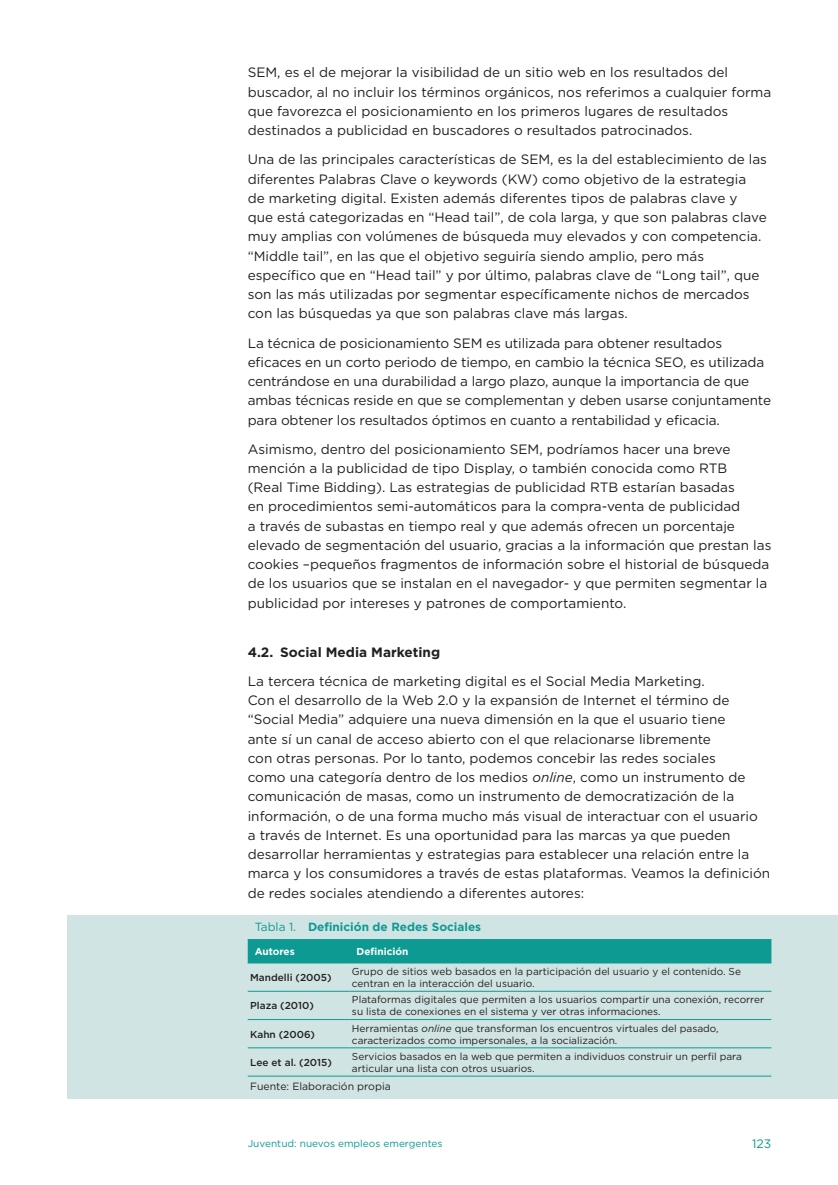
<style>
.page{position:relative;width:838px;height:1185px;background:#fff}
.page>*{position:absolute;margin:0;border:0;box-sizing:border-box;transform-origin:0 0}
.t1{font:13.65px/19.2px "Gotham";color:#231f20}
.t2{font:700 13.65px "Gotham";color:#231f20}
.t3{font:12.25px "Gotham";color:#0d9a93}
.t4{font:700 11.9px "Gotham";color:#0d9a93}
.t5{font:10.5px "Gotham";color:#231f20}
.t6{font:10.15px/12.1px "Gotham";color:#231f20}
.t7{font:500 10.15px "Gotham";color:#231f20}
.t8{font:10.15px "Gotham";color:#0d9a93}
.t9{font:700 10.15px "Gotham";color:#fff}
.s1{font-style:italic}
.s2{font-weight:400}
</style>
<div class="page">
<div style="left:67px;top:915px;width:770px;height:183px;background:#d0e4e3"></div>
<div style="left:248px;top:940px;width:523px;height:22px;background:#0d9a93"></div>
<hr style="left:248px;top:939px;width:101px;height:1px;background:#0d9a93">
<hr style="left:349px;top:939px;width:422px;height:1px;background:#0d9a93">
<hr style="left:248px;top:962px;width:101px;height:1px;background:#0d9a93">
<hr style="left:349px;top:962px;width:422px;height:1px;background:#0d9a93">
<hr style="left:248px;top:991px;width:101px;height:1px;background:#0d9a93">
<hr style="left:349px;top:991px;width:422px;height:1px;background:#0d9a93">
<hr style="left:248px;top:1019px;width:101px;height:1px;background:#0d9a93">
<hr style="left:349px;top:1019px;width:422px;height:1px;background:#0d9a93">
<hr style="left:248px;top:1047px;width:101px;height:1px;background:#0d9a93">
<hr style="left:349px;top:1047px;width:422px;height:1px;background:#0d9a93">
<hr style="left:248px;top:1075px;width:101px;height:1px;background:#0d9a93">
<hr style="left:349px;top:1075px;width:422px;height:1px;background:#0d9a93">
<p class="t1" style="left:248px;top:63px;width:525px">SEM, es el de mejorar la visibilidad de un sitio web en los resultados del buscador, al no incluir los términos orgánicos, nos referimos a cualquier forma que favorezca el posicionamiento en los primeros lugares de resultados destinados a publicidad en buscadores o resultados patrocinados.</p>
<p class="t1" style="left:248px;top:150px;width:520px">Una de las principales características de SEM, es la del establecimiento de las diferentes Palabras Clave o keywords (KW) como objetivo de la estrategia<br>de marketing digital. Existen además diferentes tipos de palabras clave y<br>que está categorizadas en “Head tail”, de cola larga, y que son palabras clave muy amplias con volúmenes de búsqueda muy elevados y con competencia. “Middle tail”, en las que el objetivo seguiría siendo amplio, pero más específico que en “Head tail” y por último, palabras clave de “Long tail”, que son las más utilizadas por segmentar específicamente nichos de mercados con las búsquedas ya que son palabras clave más largas.</p>
<p class="t1" style="left:248px;top:333px;width:525px">La técnica de posicionamiento SEM es utilizada para obtener resultados eficaces en un corto periodo de tiempo, en cambio la técnica SEO, es utilizada centrándose en una durabilidad a largo plazo, aunque la importancia de que ambas técnicas reside en que se complementan y deben usarse conjuntamente para obtener los resultados óptimos en cuanto a rentabilidad y eficacia.</p>
<p class="t1" style="left:248px;top:439px;width:525px">Asimismo, dentro del posicionamiento SEM, podríamos hacer una breve mención a la publicidad de tipo Display, o también conocida como RTB<br>(Real Time Bidding). Las estrategias de publicidad RTB estarían basadas<br>en procedimientos semi-automáticos para la compra-venta de publicidad<br>a través de subastas en tiempo real y que además ofrecen un porcentaje elevado de segmentación del usuario, gracias a la información que prestan las cookies –pequeños fragmentos de información sobre el historial de búsqueda de los usuarios que se instalan en el navegador- y que permiten segmentar la publicidad por intereses y patrones de comportamiento.</p>
<p class="t2" style="left:248px;top:643px;width:194px">4.2. Social Media Marketing</p>
<p class="t1" style="left:248px;top:671px;width:524px">La tercera técnica de marketing digital es el Social Media Marketing.<br>Con el desarrollo de la Web 2.0 y la expansión de Internet el término de “Social Media” adquiere una nueva dimensión en la que el usuario tiene<br>ante sí un canal de acceso abierto con el que relacionarse libremente<br>con otras personas. Por lo tanto, podemos concebir las redes sociales<br>como una categoría dentro de los medios <span class="s1">online</span>, como un instrumento de comunicación de masas, como un instrumento de democratización de la información, o de una forma mucho más visual de interactuar con el usuario<br>a través de Internet. Es una oportunidad para las marcas ya que pueden desarrollar herramientas y estrategias para establecer una relación entre la marca y los consumidores a través de estas plataformas. Veamos la definición de redes sociales atendiendo a diferentes autores:</p>
<p class="t4" style="left:255px;top:919px;width:228px"><span class="s2">Tabla 1.</span> Definición de Redes Sociales</p>
<p class="t9" style="left:255px;top:944px;width:42px">Autores</p>
<p class="t9" style="left:356px;top:944px;width:53px">Definición</p>
<p class="t7" style="left:250px;top:971px;width:83px">Mandelli (2005)</p>
<p class="t6" style="left:352px;top:965px;width:390px">Grupo de sitios web basados en la participación del usuario y el contenido. Se centran en la interacción del usuario.</p>
<p class="t7" style="left:250px;top:999px;width:65px">Plaza (2010)</p>
<p class="t6" style="left:352px;top:993px;width:413px">Plataformas digitales que permiten a los usuarios compartir una conexión, recorrer su lista de conexiones en el sistema y ver otras informaciones.</p>
<p class="t7" style="left:250px;top:1027px;width:66px">Kahn (2006)</p>
<p class="t6" style="left:352px;top:1022px;width:368px">Herramientas <span class="s1">online</span> que transforman los encuentros virtuales del pasado, caracterizados como impersonales, a la socialización.</p>
<p class="t7" style="left:250px;top:1055px;width:83px">Lee et al. (2015)</p>
<p class="t6" style="left:352px;top:1050px;width:391px">Servicios basados en la web que permiten a individuos construir un perfil para articular una lista con otros usuarios.</p>
<p class="t5" style="left:250px;top:1080px;width:142px">Fuente: Elaboración propia</p>
<p class="t8" style="left:248px;top:1137px;width:196px">Juventud: nuevos empleos emergentes</p>
<p class="t3" style="left:752px;top:1136px;width:21px">123</p>
</div>
